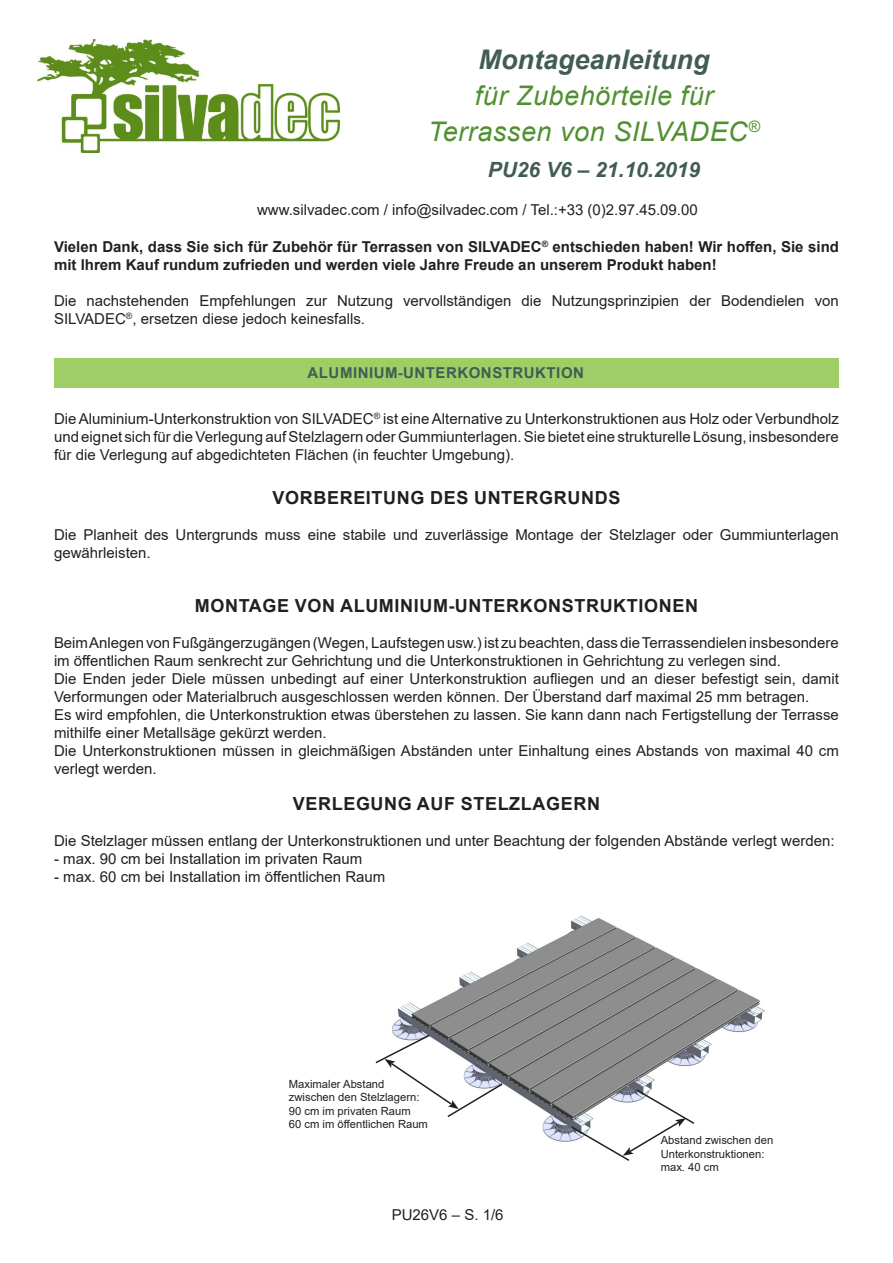
<style>
.page{position:relative;width:893px;height:1263px;background:#fff}
.page>*{position:absolute;margin:0;border:0;box-sizing:border-box;transform-origin:0 0}
.gros_titre_vert{font:italic 27px "Arial";letter-spacing:.02em;color:#509030}
.gros_titre_vert-2{font:italic 700 27px "Arial";color:#415d52}
.gros_titre_vert-3{font:italic 700 21px "Arial";color:#415d52}
.t1{font:700 18px "Arial";letter-spacing:.035em;color:#231f20}
.texte_C10{font:15px/18px "Arial";color:#231f20}
.t2{font:700 15px/18px "Arial";color:#231f20}
.C_8{font:700 15px "Arial";letter-spacing:.035em;color:#415d52}
.t3{font:11.25px/13.5px "Arial";color:#231f20}
</style>
<div class="page">
<img style="left:37px;top:40px;width:302px;height:112px">
<div style="left:54px;top:358px;width:785px;height:30px;background:#9fce66"></div>
<img style="left:392px;top:915px;width:373px;height:227px">
<svg style="left:375px;top:1033px;width:129px;height:85px"></svg>
<svg style="left:570px;top:1088px;width:126px;height:73px"></svg>
<p class="gros_titre_vert-2" style="left:479px;top:41px;width:233px">Montageanleitung</p>
<p class="gros_titre_vert" style="left:475px;top:78px;width:240px">für Zubehörteile für</p>
<p class="gros_titre_vert" style="left:428px;top:114px;width:333px">Terrassen von SILVADEC<sup>®</sup></p>
<p class="gros_titre_vert-3" style="left:488px;top:155px;width:214px">PU26 V6 – 21.10.2019</p>
<p class="texte_C10" style="left:257px;top:201px;width:442px">www.silvadec.com / info@silvadec.com / Tel.:+33 (0)2.97.45.09.00</p>
<p class="t2" style="left:54px;top:238px;width:786px">Vielen Dank, dass Sie sich für Zubehör für Terrassen von SILVADEC<sup>®</sup> entschieden haben! Wir hoffen, Sie sind mit Ihrem Kauf rundum zufrieden und werden viele Jahre Freude an unserem Produkt haben!</p>
<p class="texte_C10" style="left:54px;top:292px;width:786px">Die nachstehenden Empfehlungen zur Nutzung vervollständigen die Nutzungsprinzipien der Bodendielen von<br>SILVADEC<sup>®</sup>, ersetzen diese jedoch keinesfalls.</p>
<p class="C_8" style="left:308px;top:362px;width:278px">ALUMINIUM-UNTERKONSTRUKTION</p>
<p class="texte_C10" style="left:54px;top:409px;width:786px;text-align:justify">Die Aluminium-Unterkonstruktion von SILVADEC<sup>®</sup> ist eine Alternative zu Unterkonstruktionen aus Holz oder Verbundholz und eignet sich für die Verlegung auf Stelzlagern oder Gummiunterlagen. Sie bietet eine strukturelle Lösung, insbesondere für die Verlegung auf abgedichteten Flächen (in feuchter Umgebung).</p>
<p class="t1" style="left:273px;top:485px;width:349px">VORBEREITUNG DES UNTERGRUNDS</p>
<p class="texte_C10" style="left:54px;top:525px;width:786px">Die Planheit des Untergrunds muss eine stabile und zuverlässige Montage der Stelzlager oder Gummiunterlagen gewährleisten.</p>
<p class="t1" style="left:195px;top:593px;width:505px">MONTAGE VON ALUMINIUM-UNTERKONSTRUKTIONEN</p>
<p class="texte_C10" style="left:54px;top:633px;width:786px">Beim Anlegen von Fußgängerzugängen (Wegen, Laufstegen usw.) ist zu beachten, dass die Terrassendielen insbesondere im öffentlichen Raum senkrecht zur Gehrichtung und die Unterkonstruktionen in Gehrichtung zu verlegen sind.</p>
<p class="texte_C10" style="left:54px;top:669px;width:786px">Die Enden jeder Diele müssen unbedingt auf einer Unterkonstruktion aufliegen und an dieser befestigt sein, damit<br>Verformungen oder Materialbruch ausgeschlossen werden können. Der Überstand darf maximal 25 mm betragen.</p>
<p class="texte_C10" style="left:54px;top:705px;width:786px">Es wird empfohlen, die Unterkonstruktion etwas überstehen zu lassen. Sie kann dann nach Fertigstellung der Terrasse mithilfe einer Metallsäge gekürzt werden.</p>
<p class="texte_C10" style="left:54px;top:741px;width:786px">Die Unterkonstruktionen müssen in gleichmäßigen Abständen unter Einhaltung eines Abstands von maximal 40 cm verlegt werden.</p>
<p class="t1" style="left:293px;top:791px;width:309px">VERLEGUNG AUF STELZLAGERN</p>
<p class="texte_C10" style="left:54px;top:831px;width:782px">Die Stelzlager müssen entlang der Unterkonstruktionen und unter Beachtung der folgenden Abstände verlegt werden:</p>
<p class="texte_C10" style="left:54px;top:849px;width:310px">- max. 90 cm bei Installation im privaten Raum</p>
<p class="texte_C10" style="left:54px;top:867px;width:333px">- max. 60 cm bei Installation im öffentlichen Raum</p>
<p class="t3" style="left:289px;top:1077px;width:132px">Maximaler Abstand zwischen den Stelzlagern:</p>
<p class="t3" style="left:289px;top:1104px;width:123px">90 cm im privaten Raum</p>
<p class="t3" style="left:289px;top:1117px;width:141px">60 cm im öffentlichen Raum</p>
<p class="texte_C10" style="left:392px;top:1205px;width:113px">PU26V6 – S. 1/6</p>
<p class="t3" style="left:661px;top:1133px;width:114px">Abstand zwischen den<br>Unterkonstruktionen: max. 40 cm</p>
</div>
